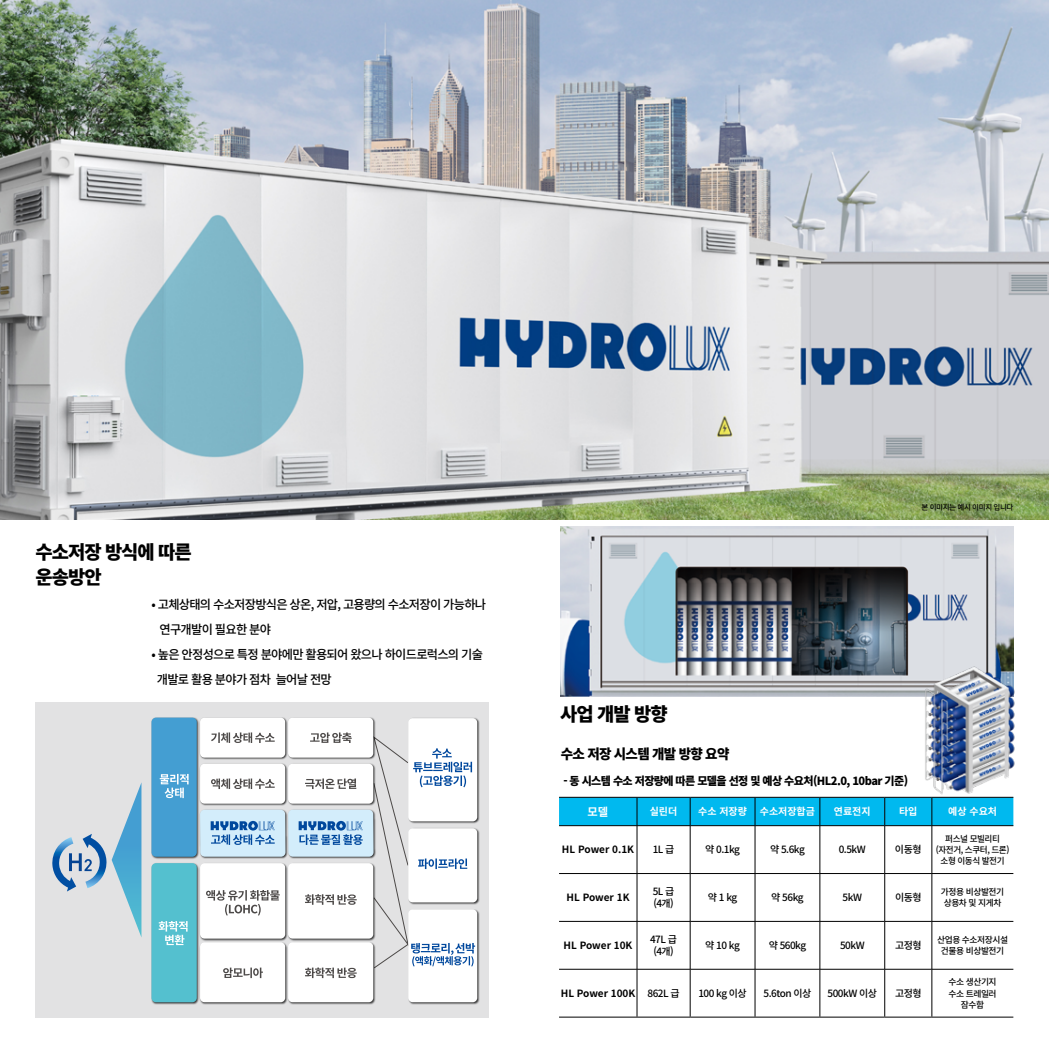
<style>
.page{position:relative;width:1049px;height:1053px;background:#fff}
.page>*{position:absolute;margin:0;border:0;box-sizing:border-box;transform-origin:0 0}
.t1{font:800 18.75px/25px "Source Han Sans K";letter-spacing:-.05em;color:#000}
.t2{font:800 13.75px "Source Han Sans K";letter-spacing:-.05em;color:#000}
.t3{font:500 12.5px/25px "Source Han Sans K";letter-spacing:-.06em;color:#000}
.t4{font:800 11.25px "Source Han Sans K";letter-spacing:-.05em;color:#000}
.t5{font:700 11.25px "Source Han Sans K";color:#fff}
.t6{font:500 10px/12px "Source Han Sans K";letter-spacing:-.05em;color:#000}
.t7{font:700 10px "Source Han Sans K";letter-spacing:-.005em;color:#000}
.t8{font:700 10px "Source Han Sans K";color:#fff}
.t9{font:500 8.75px/11.2px "Source Han Sans K";letter-spacing:-.05em;color:#000;text-align:center}
.t10{font:500 7.5px "Source Han Sans K";letter-spacing:-.05em;color:#000}
.s1{font-weight:500}
</style>
<div class="page">
<div style="left:559px;top:797px;width:454px;height:28px;background:#00b9ef"></div>
<hr style="left:559px;top:825px;width:78px;height:1px;background:#000">
<hr style="left:637px;top:825px;width:53px;height:1px;background:#000">
<hr style="left:637px;top:825px;width:1px;height:48px;background:#000">
<hr style="left:690px;top:825px;width:65px;height:1px;background:#000">
<hr style="left:690px;top:825px;width:1px;height:48px;background:#000">
<hr style="left:755px;top:825px;width:65px;height:1px;background:#000">
<hr style="left:755px;top:825px;width:1px;height:48px;background:#000">
<hr style="left:820px;top:825px;width:65px;height:1px;background:#000">
<hr style="left:820px;top:825px;width:1px;height:48px;background:#000">
<hr style="left:885px;top:825px;width:47px;height:1px;background:#000">
<hr style="left:884px;top:825px;width:1px;height:48px;background:#000">
<hr style="left:932px;top:825px;width:81px;height:1px;background:#000">
<hr style="left:932px;top:825px;width:1px;height:48px;background:#000">
<hr style="left:559px;top:873px;width:78px;height:1px;background:#000">
<hr style="left:637px;top:873px;width:53px;height:1px;background:#000">
<hr style="left:637px;top:873px;width:1px;height:48px;background:#000">
<hr style="left:690px;top:873px;width:65px;height:1px;background:#000">
<hr style="left:690px;top:873px;width:1px;height:48px;background:#000">
<hr style="left:755px;top:873px;width:65px;height:1px;background:#000">
<hr style="left:755px;top:873px;width:1px;height:48px;background:#000">
<hr style="left:820px;top:873px;width:65px;height:1px;background:#000">
<hr style="left:885px;top:873px;width:47px;height:1px;background:#000">
<hr style="left:884px;top:873px;width:1px;height:48px;background:#000">
<hr style="left:932px;top:873px;width:81px;height:1px;background:#000">
<hr style="left:932px;top:873px;width:1px;height:48px;background:#000">
<hr style="left:559px;top:921px;width:78px;height:1px;background:#000">
<hr style="left:637px;top:921px;width:53px;height:1px;background:#000">
<hr style="left:637px;top:921px;width:1px;height:48px;background:#000">
<hr style="left:690px;top:921px;width:65px;height:1px;background:#000">
<hr style="left:690px;top:921px;width:1px;height:48px;background:#000">
<hr style="left:884px;top:921px;width:1px;height:48px;background:#000">
<hr style="left:932px;top:921px;width:81px;height:1px;background:#000">
<hr style="left:932px;top:921px;width:1px;height:48px;background:#000">
<hr style="left:820px;top:873px;width:1px;height:48px;background:#000">
<hr style="left:755px;top:921px;width:65px;height:1px;background:#000">
<hr style="left:755px;top:921px;width:1px;height:48px;background:#000">
<hr style="left:820px;top:921px;width:65px;height:1px;background:#000">
<hr style="left:820px;top:921px;width:1px;height:48px;background:#000">
<hr style="left:885px;top:921px;width:47px;height:1px;background:#000">
<hr style="left:559px;top:968px;width:78px;height:1px;background:#000">
<hr style="left:637px;top:968px;width:53px;height:1px;background:#000">
<hr style="left:637px;top:969px;width:1px;height:47px;background:#000">
<hr style="left:690px;top:968px;width:65px;height:1px;background:#000">
<hr style="left:690px;top:969px;width:1px;height:47px;background:#000">
<hr style="left:755px;top:968px;width:65px;height:1px;background:#000">
<hr style="left:755px;top:969px;width:1px;height:47px;background:#000">
<hr style="left:820px;top:968px;width:65px;height:1px;background:#000">
<hr style="left:820px;top:969px;width:1px;height:47px;background:#000">
<hr style="left:885px;top:968px;width:47px;height:1px;background:#000">
<hr style="left:884px;top:969px;width:1px;height:47px;background:#000">
<hr style="left:932px;top:968px;width:81px;height:1px;background:#000">
<hr style="left:932px;top:969px;width:1px;height:47px;background:#000">
<hr style="left:559px;top:796px;width:78px;height:1px;background:#000">
<hr style="left:637px;top:796px;width:53px;height:1px;background:#000">
<hr style="left:690px;top:796px;width:65px;height:1px;background:#000">
<hr style="left:755px;top:796px;width:65px;height:1px;background:#000">
<hr style="left:820px;top:796px;width:65px;height:1px;background:#000">
<hr style="left:885px;top:796px;width:47px;height:1px;background:#000">
<hr style="left:932px;top:796px;width:81px;height:1px;background:#000">
<hr style="left:559px;top:1016px;width:78px;height:1px;background:#000">
<hr style="left:637px;top:1016px;width:53px;height:1px;background:#000">
<hr style="left:690px;top:1016px;width:65px;height:1px;background:#000">
<hr style="left:755px;top:1016px;width:65px;height:1px;background:#000">
<hr style="left:820px;top:1016px;width:65px;height:1px;background:#000">
<hr style="left:885px;top:1016px;width:47px;height:1px;background:#000">
<hr style="left:932px;top:1016px;width:81px;height:1px;background:#000">
<img style="left:0;top:0;width:1049px;height:519px">
<img style="left:561px;top:526px;width:452px;height:170px">
<div style="left:35px;top:702px;width:454px;height:315px;background:#e2e2e3"></div>
<svg style="left:52px;top:784px;width:89px;height:152px"></svg>
<div style="left:151px;top:717px;width:329px;height:288px;background:#000;opacity:.75"></div>
<div style="left:151px;top:863px;width:46px;height:139px;background:#54c0cf;border-radius:5px"></div>
<div style="left:151px;top:717px;width:46px;height:139px;background:#449ed2;border-radius:5px"></div>
<div style="left:200px;top:717px;width:85px;height:40px;background:#fff;border-radius:5px"></div>
<svg style="left:211px;top:732px;width:64px;height:11px"></svg>
<div style="left:288px;top:717px;width:85px;height:40px;background:#fff;border-radius:5px"></div>
<svg style="left:310px;top:732px;width:42px;height:11px"></svg>
<div style="left:200px;top:763px;width:85px;height:40px;background:#fff;border-radius:5px"></div>
<svg style="left:211px;top:778px;width:64px;height:11px"></svg>
<div style="left:288px;top:763px;width:85px;height:40px;background:#fff;border-radius:5px"></div>
<svg style="left:305px;top:778px;width:51px;height:11px"></svg>
<div style="left:200px;top:809px;width:85px;height:47px;background:#d3edfb;border-radius:5px"></div>
<div style="left:288px;top:809px;width:85px;height:47px;background:#d3edfb;border-radius:5px"></div>
<div style="left:200px;top:942px;width:85px;height:60px;background:#fff;border-radius:5px"></div>
<svg style="left:223px;top:967px;width:40px;height:11px"></svg>
<div style="left:288px;top:942px;width:85px;height:60px;background:#fff;border-radius:5px"></div>
<svg style="left:305px;top:967px;width:52px;height:11px"></svg>
<div style="left:408px;top:909px;width:69px;height:93px;background:#fff;border-radius:5px"></div>
<div style="left:408px;top:828px;width:69px;height:74px;background:#fff;border-radius:5px"></div>
<div style="left:408px;top:718px;width:69px;height:103px;background:#fff;border-radius:5px"></div>
<svg style="left:373px;top:735px;width:102px;height:233px"></svg>
<div style="left:200px;top:863px;width:85px;height:75px;background:#fff;border-radius:5px"></div>
<svg style="left:206px;top:890px;width:74px;height:25px"></svg>
<div style="left:288px;top:863px;width:85px;height:75px;background:#fff;border-radius:5px"></div>
<svg style="left:305px;top:894px;width:52px;height:10px"></svg>
<svg style="left:211px;top:820px;width:64px;height:24px"></svg>
<svg style="left:299px;top:820px;width:64px;height:24px"></svg>
<svg style="left:160px;top:773px;width:29px;height:25px"></svg>
<svg style="left:159px;top:921px;width:29px;height:24px"></svg>
<img style="left:910px;top:663px;width:105px;height:132px">
<h1 class="t1" style="left:35px;top:539px;width:158px">수소저장 방식에 따른 운송방안</h1>
<p class="t3" style="left:160px;top:592px;width:328px;text-indent:-8px">• 고체상태의 수소저장방식은 상온, 저압, 고용량의 수소저장이 가능하나 연구개발이 필요한 분야</p>
<p class="t3" style="left:157px;top:642px;width:328px;text-indent:-5px">• 높은 안정성으로 특정 분야에만 활용되어 왔으나 하이드로럭스의 기술 개발로 활용 분야가 점차 늘어날 전망</p>
<p class="t10" style="left:921px;top:503px;width:94px">본 이미지는 예시 이미지 입니다</p>
<h1 class="t1" style="left:560px;top:702px;width:109px">사업 개발 방향</h1>
<h2 class="t2" style="left:561px;top:746px;width:170px">수소 저장 시스템 개발 방향 요약</h2>
<p class="t4" style="left:563px;top:774px;width:346px">- 동 시스템 수소 저장량에 따른 모델을 선정 및 예상 수요처(HL2.0, 10bar 기준)</p>
<p class="t5" style="left:588px;top:805px;width:22px">모델</p>
<p class="t8" style="left:650px;top:806px;width:29px">실린더</p>
<p class="t8" style="left:698px;top:806px;width:50px">수소 저장량</p>
<p class="t8" style="left:760px;top:806px;width:57px">수소저장합금</p>
<p class="t8" style="left:834px;top:806px;width:38px">연료전지</p>
<p class="t8" style="left:899px;top:806px;width:20px">타입</p>
<p class="t8" style="left:948px;top:806px;width:50px">예상 수요처</p>
<p class="t7" style="left:562px;top:844px;width:74px">HL Power 0.1K</p>
<p class="t6" style="left:653px;top:843px;width:23px">1L 급</p>
<p class="t6" style="left:705px;top:843px;width:36px">약 0.1kg</p>
<p class="t6" style="left:770px;top:843px;width:36px">약 5.6kg</p>
<p class="t6" style="left:839px;top:843px;width:29px">0.5kW</p>
<p class="t6" style="left:895px;top:843px;width:28px">이동형</p>
<p class="t9" style="left:936px;top:833px;width:75px">퍼스널 모빌리티 (자전거, 스쿠터, 드론) 소형 이동식 발전기</p>
<p class="t7" style="left:566px;top:891px;width:65px">HL Power 1K</p>
<p class="t6" style="left:653px;top:885px;width:23px">5L 급 (4개)</p>
<p class="t6" style="left:708px;top:891px;width:31px">약 1 kg</p>
<p class="t6" style="left:771px;top:891px;width:34px">약 56kg</p>
<p class="t6" style="left:842px;top:891px;width:21px">5kW</p>
<p class="t6" style="left:895px;top:891px;width:28px">이동형</p>
<p class="t9" style="left:941px;top:886px;width:65px">가정용 비상발전기 상용차 및 지게차</p>
<p class="t7" style="left:563px;top:939px;width:70px">HL Power 10K</p>
<p class="t6" style="left:650px;top:933px;width:28px;text-align:center">47L 급 (4개)</p>
<p class="t6" style="left:705px;top:939px;width:36px">약 10 kg</p>
<p class="t6" style="left:769px;top:939px;width:39px">약 560kg</p>
<p class="t6" style="left:840px;top:939px;width:26px">50kW</p>
<p class="t6" style="left:895px;top:939px;width:28px">고정형</p>
<p class="t9" style="left:937px;top:934px;width:72px">산업용 수소저장시설 건물용 비상발전기</p>
<p class="t7" style="left:561px;top:987px;width:120px">HL Power 100K <span class="s1">862L 급</span></p>
<p class="t6" style="left:698px;top:987px;width:50px">100 kg 이상</p>
<p class="t6" style="left:763px;top:987px;width:49px">5.6ton 이상</p>
<p class="t6" style="left:827px;top:987px;width:51px">500kW 이상</p>
<p class="t6" style="left:895px;top:987px;width:28px">고정형</p>
<p class="t9" style="left:948px;top:976px;width:50px">수소 생산기지 수소 트레일러 잠수함</p>
</div>
